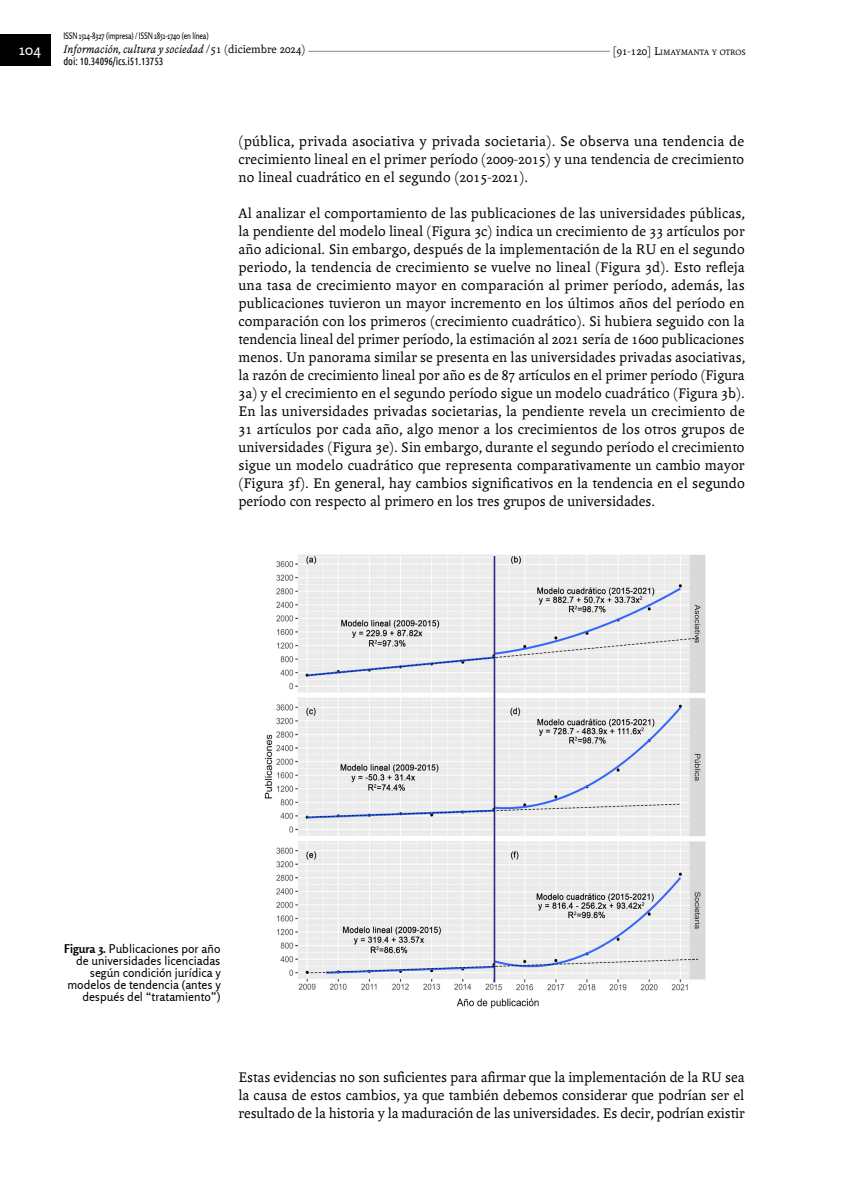
<style>
.page{position:relative;width:851px;height:1191px;background:#fff}
.page>*{position:absolute;margin:0;border:0;box-sizing:border-box;transform-origin:0 0}
.t1{font:15px/18px "Andralis ND Os F";color:#000;text-align:justify}
.t2{font:15px "Rosario";color:#fff}
.t3{font:12px/12px "Rosario";color:#000;text-align:right}
.t4{font:italic 12px "Andralis ND Os F";color:#000}
.t5{font:10.5px "Ubuntu Condensed";letter-spacing:-.01em;color:#000}
.t6{font:9px "Rosario";letter-spacing:-.02em;color:#000;scale:.8 1}
.t7{font:8.4px "Andralis ND Os F";color:#000}
.s1{font-style:normal}
.s2{font-size:12px}
.s3{font-weight:700}
</style>
<div class="page">
<hr style="left:204px;top:51px;width:534px;height:1px;background:#878787">
<div style="left:63px;top:42px;width:245px;height:15px;background:#fff"></div>
<div style="left:0;top:35px;width:50px;height:31px;background:#000"></div>
<div style="left:609px;top:44px;width:136px;height:15px;background:#fff"></div>
<img style="left:264px;top:554px;width:442px;height:455px">
<p class="t6" style="left:63px;top:31px;width:183px">ISSN 1514-8327 (impresa) / ISSN 1851-1740 (en línea)</p>
<p class="t4" style="left:63px;top:43px;width:243px">Información, cultura y sociedad <span class="s1">/51 (diciembre 2024)</span></p>
<p class="t5" style="left:63px;top:55px;width:101px">doi: 10.34096/ics.i51.13753</p>
<p class="t2" style="left:19px;top:41px;width:23px">104</p>
<p class="t7" style="left:612px;top:48px;width:134px"><span class="s2">[91-120]</span> <span class="s2">L</span>IMAYMANTA Y OTROS</p>
<p class="t1" style="left:238px;top:132px;width:507px">(pública, privada asociativa y privada societaria). Se observa una tendencia de crecimiento lineal en el primer período (2009-2015) y una tendencia de crecimiento no lineal cuadrático en el segundo (2015-2021).</p>
<p class="t1" style="left:238px;top:204px;width:508px">Al analizar el comportamiento de las publicaciones de las universidades públicas, la pendiente del modelo lineal (Figura 3c) indica un crecimiento de 33 artículos por año adicional. Sin embargo, después de la implementación de la RU en el segundo periodo, la tendencia de crecimiento se vuelve no lineal (Figura 3d). Esto refleja una tasa de crecimiento mayor en comparación al primer período, además, las publicaciones tuvieron un mayor incremento en los últimos años del período en comparación con los primeros (crecimiento cuadrático). Si hubiera seguido con la tendencia lineal del primer período, la estimación al 2021 sería de 1600 publicaciones menos. Un panorama similar se presenta en las universidades privadas asociativas, la razón de crecimiento lineal por año es de 87 artículos en el primer período (Figura 3a) y el crecimiento en el segundo período sigue un modelo cuadrático (Figura 3b).<br>En las universidades privadas societarias, la pendiente revela un crecimiento de 31 artículos por cada año, algo menor a los crecimientos de los otros grupos de universidades (Figura 3e). Sin embargo, durante el segundo período el crecimiento sigue un modelo cuadrático que representa comparativamente un cambio mayor (Figura 3f). En general, hay cambios significativos en la tendencia en el segundo período con respecto al primero en los tres grupos de universidades.</p>
<p class="t3" style="left:64px;top:943px;width:158px"><span class="s3">Figura 3.</span> Publicaciones por año de universidades licenciadas según condición jurídica y modelos de tendencia (antes y después del “tratamiento”)</p>
<p class="t1" style="left:238px;top:1068px;width:507px">Estas evidencias no son suficientes para afirmar que la implementación de la RU sea la causa de estos cambios, ya que también debemos considerar que podrían ser el resultado de la historia y la maduración de las universidades. Es decir, podrían existir</p>
</div>
